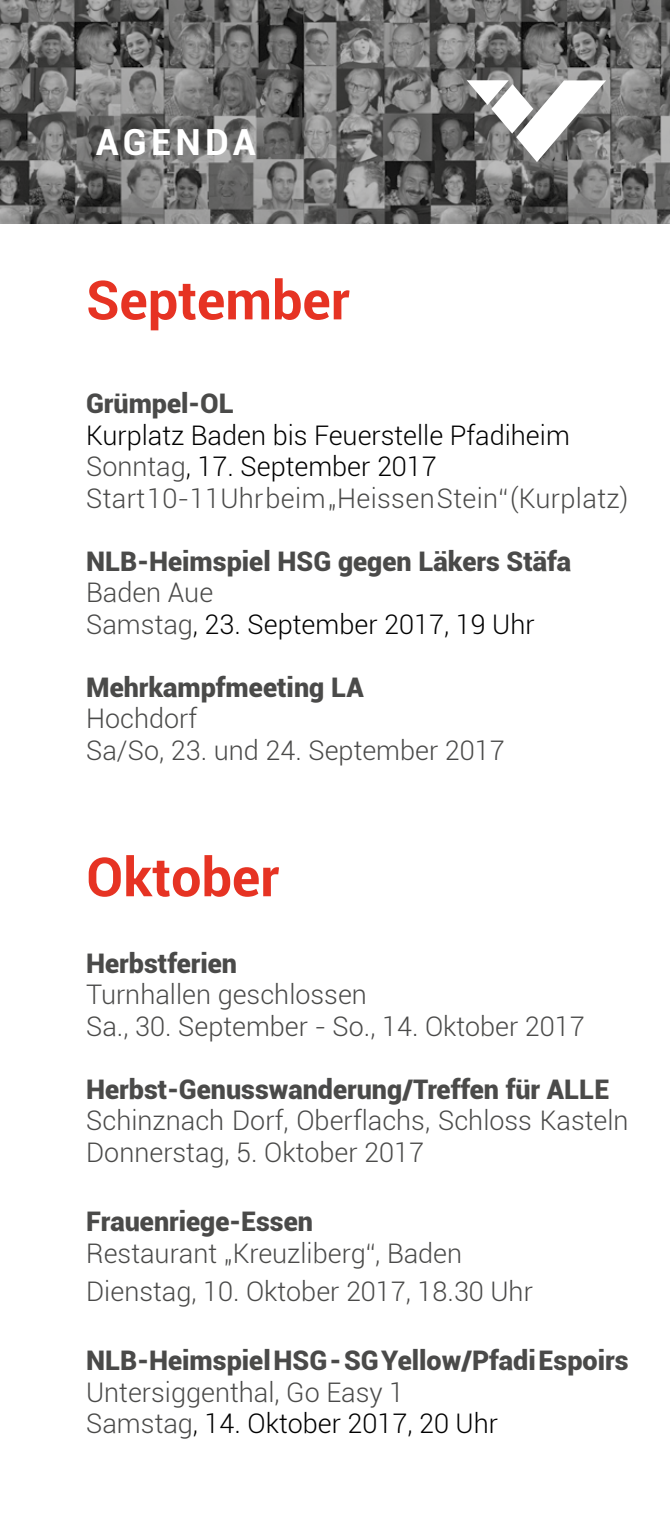
<style>
.page{position:relative;width:670px;height:1531px;background:#fff}
.page>*{position:absolute;margin:0;border:0;box-sizing:border-box;transform-origin:0 0}
.t1{font:700 54px "Roboto";color:#e63323}
.t2{font:700 36px "Roboto";letter-spacing:.12em;color:#fff}
.t3{font:300 27px/31.5px "Roboto";color:#4a4a49}
.t4{font:900 27px "Roboto";color:#4a4a49}
.t5{font:300 27px/31.5px "Roboto";color:#000}
.s1{color:#4a4a49}
.s2{color:#000}
</style>
<div class="page">
<img style="left:0;top:0;width:670px;height:223px">
<svg style="left:466px;top:80px;width:140px;height:82px"></svg>
<h2 class="t2" style="left:96px;top:116px;width:162px">AGENDA</h2>
<h1 class="t1" style="left:86px;top:262px;width:265px">September</h1>
<p class="t4" style="left:86px;top:384px;width:149px">Grümpel-OL</p>
<p class="t5" style="left:86px;top:418px;width:544px">Kurplatz Baden bis Feuerstelle Pfadiheim<br><span class="s1">Sonntag</span>, 17. September 2017<br><span class="s1">Start 10-11Uhr beim „Heissen Stein“ (Kurplatz)</span></p>
<p class="t4" style="left:86px;top:542px;width:486px">NLB-Heimspiel HSG gegen Läkers Stäfa</p>
<p class="t5" style="left:86px;top:576px;width:450px"><span class="s1">Baden Aue<br>Samstag</span>, 23. September 2017, 19 Uhr</p>
<p class="t4" style="left:86px;top:668px;width:279px">Mehrkampfmeeting LA</p>
<p class="t3" style="left:86px;top:702px;width:420px">Hochdorf<br>Sa/So, 23. und 24. September 2017</p>
<h1 class="t1" style="left:86px;top:839px;width:195px">Oktober</h1>
<p class="t4" style="left:86px;top:944px;width:152px">Herbstferien</p>
<p class="t3" style="left:86px;top:978px;width:500px">Turnhallen geschlossen<br>Sa., 30. September - So., 14. Oktober 2017</p>
<p class="t4" style="left:86px;top:1070px;width:525px">Herbst-Genusswanderung/Treffen für ALLE</p>
<p class="t3" style="left:86px;top:1104px;width:544px">Schinznach Dorf, Oberflachs, Schloss Kasteln<br>Donnerstag, 5. Oktober 2017</p>
<p class="t4" style="left:86px;top:1202px;width:228px">Frauenriege-Essen</p>
<p class="t3" style="left:86px;top:1233px;width:448px;line-height:37.8px">Restaurant „Kreuzliberg“, Baden<br>Dienstag, 10. Oktober 2017, 18.30 Uhr</p>
<p class="t4" style="left:86px;top:1341px;width:544px">NLB-Heimspiel HSG - SG Yellow/Pfadi Espoirs</p>
<p class="t3" style="left:86px;top:1375px;width:413px">Untersiggenthal, Go Easy 1<br>Samstag<span class="s2">, 14. Oktober 2017, 20 Uhr</span></p>
</div>
